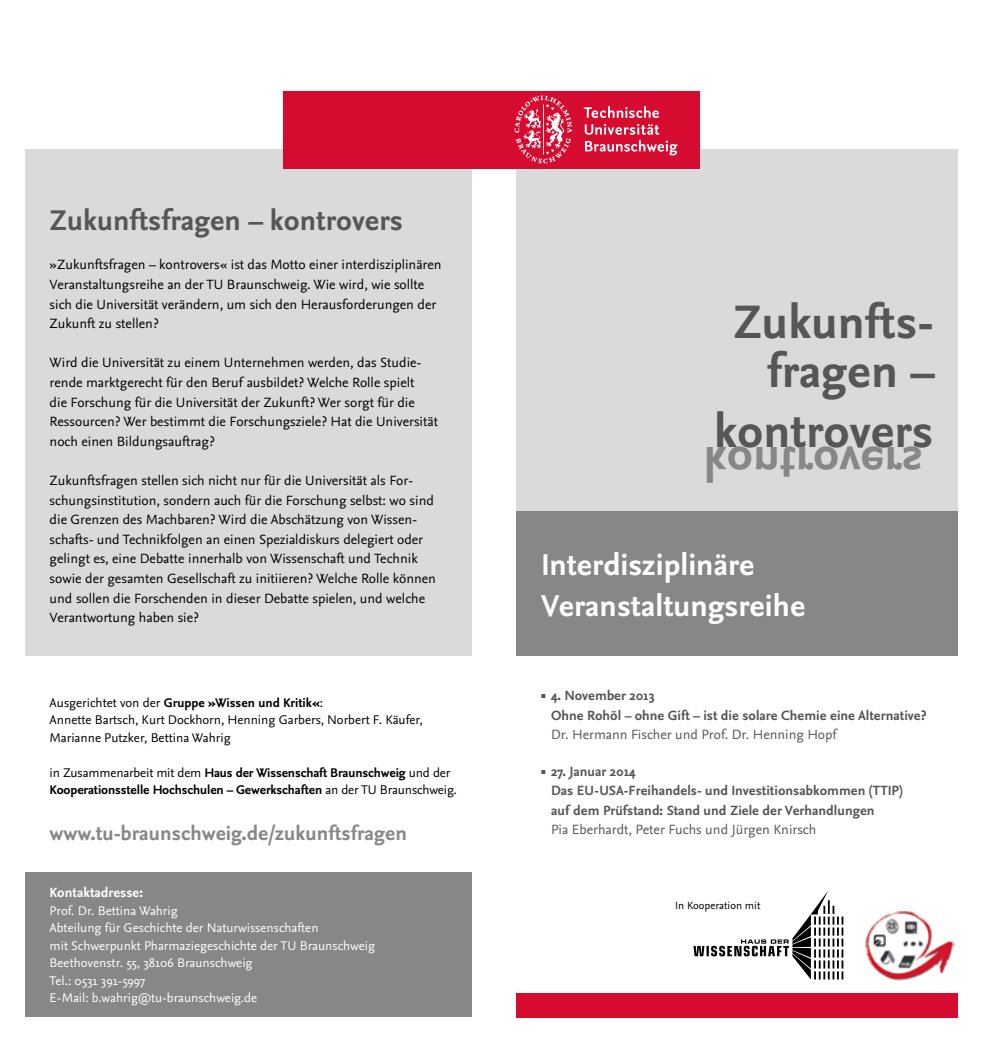
<style>
.page{position:relative;width:983px;height:1042px;background:#fff}
.page>*{position:absolute;margin:0;border:0;box-sizing:border-box;transform-origin:0 0}
.t1{font:700 49px/49px "Nexus Sans Pro";color:#565656;text-align:right}
.t2{font:700 31.5px/40.9px "Nexus Sans Pro";color:#fff}
.t3{font:700 29.75px "Nexus Sans Pro";color:#565656}
.t4{font:700 21px "Nexus Sans Pro";color:#878786}
.t5{font:14px/19.6px "Nexus Sans Pro";color:#000}
.t6{font:700 14px/19.6px "Nexus Sans Pro";color:#565656}
.t7{font:14px "Nexus Sans Pro";color:#565656}
.t8{font:700 14px "Nexus Sans Pro";color:#fff}
.t9{font:13.12px/17.5px "Nexus Sans Pro";color:#fff}
.t10{font:13.12px/17.5px "Nexus Sans Pro";color:#000}
.t11{font:700 13.12px/17.5px "Nexus Sans Pro";letter-spacing:-.01em;color:#000}
.t12{font:11.03px "Nexus Sans Pro";color:#000}
.s1{font-weight:700}
.s2{font-weight:400}
.s3{font-weight:400;font-size:8.75px}
</style>
<div class="page">
<div style="left:25px;top:872px;width:446px;height:145px;background:#878786"></div>
<div style="left:516px;top:510px;width:441px;height:145px;background:#878786"></div>
<div style="left:25px;top:149px;width:446px;height:506px;background:#dadada"></div>
<div style="left:516px;top:149px;width:441px;height:361px;background:#dadada"></div>
<div style="left:283px;top:91px;width:208px;height:77px;background:#d50c2f"></div>
<div style="left:491px;top:91px;width:208px;height:77px;background:#d50c2f"></div>
<svg style="left:514px;top:96px;width:58px;height:67px"></svg>
<svg style="left:583px;top:106px;width:75px;height:12px"></svg>
<svg style="left:584px;top:124px;width:93px;height:31px"></svg>
<div style="left:516px;top:993px;width:441px;height:24px;background:#d50c2f"></div>
<svg style="left:693px;top:891px;width:150px;height:88px"></svg>
<img style="left:865px;top:911px;width:88px;height:70px">
<h3 class="t3" style="left:50px;top:198px;width:355px">Zukunftsfragen – kontrovers</h3>
<p class="t5" style="left:50px;top:254px;width:393px">»Zukunftsfragen – kontrovers« ist das Motto einer interdisziplinären Veranstaltungsreihe an der TU Braunschweig. Wie wird, wie sollte sich die Universität verändern, um sich den Herausforderungen der Zukunft zu stellen?</p>
<p class="t5" style="left:50px;top:352px;width:390px">Wird die Universität zu einem Unternehmen werden, das Studie&shy;rende marktgerecht für den Beruf ausbildet? Welche Rolle spielt<br>die Forschung für die Universität der Zukunft? Wer sorgt für die Ressourcen? Wer bestimmt die Forschungsziele? Hat die Universität noch einen Bildungsauftrag?</p>
<p class="t5" style="left:50px;top:470px;width:388px">Zukunftsfragen stellen sich nicht nur für die Universität als For&shy;schungsinstitution, sondern auch für die Forschung selbst: wo sind die Grenzen des Machbaren? Wird die Abschätzung von Wissen&shy;schafts- und Technikfolgen an einen Spezialdiskurs delegiert oder gelingt es, eine Debatte innerhalb von Wissenschaft und Technik sowie der gesamten Gesellschaft zu initiieren? Welche Rolle können und sollen die Forschenden in dieser Debatte spielen, und welche Verantwortung haben sie?</p>
<p class="t10" style="left:50px;top:693px;width:374px">Ausgerichtet von der <span class="s1">Gruppe »Wissen und Kritik«</span>:<br>Annette Bartsch, Kurt Dockhorn, Henning Garbers, Norbert F. Käufer,<br>Marianne Putzker, Bettina Wahrig</p>
<p class="t11" style="left:50px;top:763px;width:408px"><span class="s2">in Zusammenarbeit mit dem</span> Haus der Wissenschaft Braunschweig <span class="s2">und der<br></span>Kooperationsstelle Hochschulen – Gewerkschaften <span class="s2">an der TU Braunschweig.</span></p>
<h3 class="t4" style="left:50px;top:817px;width:359px">www.tu-braunschweig.de/zukunftsfragen</h3>
<p class="t8" style="left:50px;top:882px;width:95px">Kontaktadresse:</p>
<p class="t9" style="left:50px;top:901px;width:327px">Prof. Dr. Bettina Wahrig<br>Abteilung für Geschichte der Naturwissenschaften<br>mit Schwerpunkt Pharmaziegeschichte der TU Braunschweig Beethovenstr. 55, 38106 Braunschweig<br>Tel.: 0531 391-5997<br>E-Mail: b.wahrig@tu-braunschweig.de</p>
<h1 class="t1" style="left:733px;top:295px;width:203px">Zukunfts&shy;fragen –</h1>
<h1 class="t1" style="left:713px;top:404px;width:221px">kontrovers</h1>
<h2 class="t2" style="left:541px;top:542px;width:266px">Interdisziplinäre<br>Veranstaltungsreihe</h2>
<p class="t6" style="left:551px;top:685px;width:376px;text-indent:-10px"><span class="s3">▪</span> 4. November 2013<br>Ohne Rohöl – ohne Gift – ist die solare Chemie eine Alternative?</p>
<p class="t7" style="left:551px;top:724px;width:287px">Dr. Hermann Fischer und Prof. Dr. Henning Hopf</p>
<p class="t6" style="left:551px;top:760px;width:353px;text-indent:-10px"><span class="s3">▪</span> 27. Januar 2014<br>Das EU-USA-Freihandels- und Investitionsabkommen (TTIP) auf dem Prüfstand: Stand und Ziele der Verhandlungen</p>
<p class="t7" style="left:551px;top:819px;width:267px">Pia Eberhardt, Peter Fuchs und Jürgen Knirsch</p>
<p class="t12" style="left:675px;top:897px;width:87px">In Kooperation mit</p>
</div>
